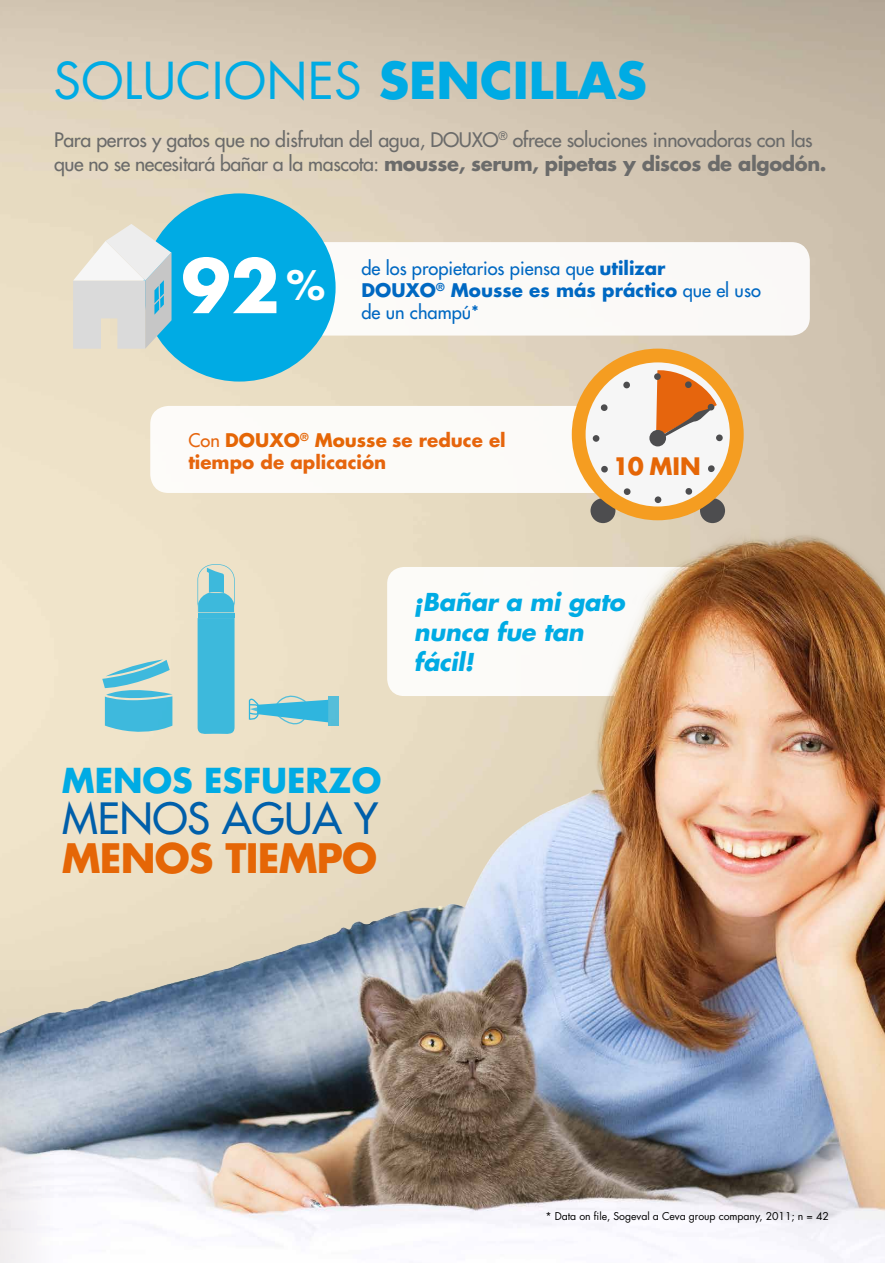
<style>
.page{position:relative;width:885px;height:1263px;background:#fff}
.page>*{position:absolute;margin:0;border:0;box-sizing:border-box;transform-origin:0 0}
.t1{font:700 71.7px "Futura LT";color:#fff}
.t2{font:49.5px "Futura LT";color:#00abe4}
.t3{font:42px "Futura LT";color:#005faa}
.t4{font:700 39.45px "Futura LT";letter-spacing:-.02em;color:#e56606}
.t5{font:700 33.45px "Futura LT";color:#00abe4}
.t6{font:italic 700 24px/30px "Futura LT";letter-spacing:-.01em;color:#00abe4}
.t7{font:700 23.4px "Futura LT";color:#e56606}
.t8{font:19.5px/24px "Futura LT";letter-spacing:-.015em;color:#6b6b6a}
.t9{font:18.3px/21.9px "Futura LT";color:#0068c2}
.t10{font:700 18.3px/21.9px "Futura LT";color:#e6650d}
.t11{font:10.5px "Futura LT";letter-spacing:-.005em;color:#000}
.s1{font-weight:700}
.s2{font-weight:400}
.s3{color:#e56606}
</style>
<div class="page">
<img style="left:0;top:0;width:884px;height:424px">
<div style="left:292px;top:242px;width:517px;height:94px;background:#fbfaf7;border-radius:18px"></div>
<div style="left:143px;top:193px;width:192px;height:189px;background:#00abe4;border-radius:50%"></div>
<svg style="left:73px;top:224px;width:98px;height:125px"></svg>
<div style="left:150px;top:406px;width:517px;height:87px;background:#fcfbf8;border-radius:18px"></div>
<div style="left:571px;top:349px;width:172px;height:171px;background:#f59d21;border-radius:50%"></div>
<svg style="left:585px;top:362px;width:144px;height:144px"></svg>
<div style="left:589px;top:366px;width:136px;height:136px;background:#f6f6f6;border-radius:50%"></div>
<svg style="left:656px;top:369px;width:60px;height:55px"></svg>
<svg style="left:600px;top:404px;width:8px;height:7px"></svg>
<svg style="left:623px;top:381px;width:7px;height:8px"></svg>
<img style="left:0;top:424px;width:884px;height:839px">
<h2 class="t2" style="left:53px;top:49px;width:595px">SOLUCIONES <span class="s1">SENCILLAS</span></h2>
<p class="t8" style="left:54px;top:127px;width:774px">Para perros y gatos que no disfrutan del agua, DOUXO<sup>®</sup> ofrece soluciones innovadoras con las que no se necesitará bañar a la mascota: <span class="s1">mousse, serum, pipetas y discos de algodón.</span></p>
<h1 class="t1" style="left:181px;top:239px;width:145px">92<sup>%</sup></h1>
<p class="t9" style="left:361px;top:257px;width:401px">de los propietarios piensa que <span class="s1">utilizar<br>DOUXO</span><sup>®</sup> <span class="s1">Mousse es más práctico</span> que el uso</p>
<p class="t9" style="left:361px;top:301px;width:119px">de un champú*</p>
<p class="t10" style="left:188px;top:429px;width:319px"><span class="s2">Con</span> <span class="s3">DOUXO</span><sup>®</sup> <span class="s3">Mousse</span> se reduce el tiempo de aplicación</p>
<p class="t7" style="left:612px;top:451px;width:89px">10 MIN</p>
<p class="t6" style="left:414px;top:587px;width:212px">¡Bañar a mi gato nunca fue tan fácil!</p>
<h3 class="t5" style="left:62px;top:758px;width:321px">MENOS ESFUERZO</h3>
<h3 class="t3" style="left:62px;top:791px;width:317px">MENOS AGUA Y</h3>
<h3 class="t4" style="left:62px;top:832px;width:317px">MENOS TIEMPO</h3>
<p class="t11" style="left:545px;top:1209px;width:285px">* Data on file, Sogeval a Ceva group company, 2011; n = 42</p>
</div>
